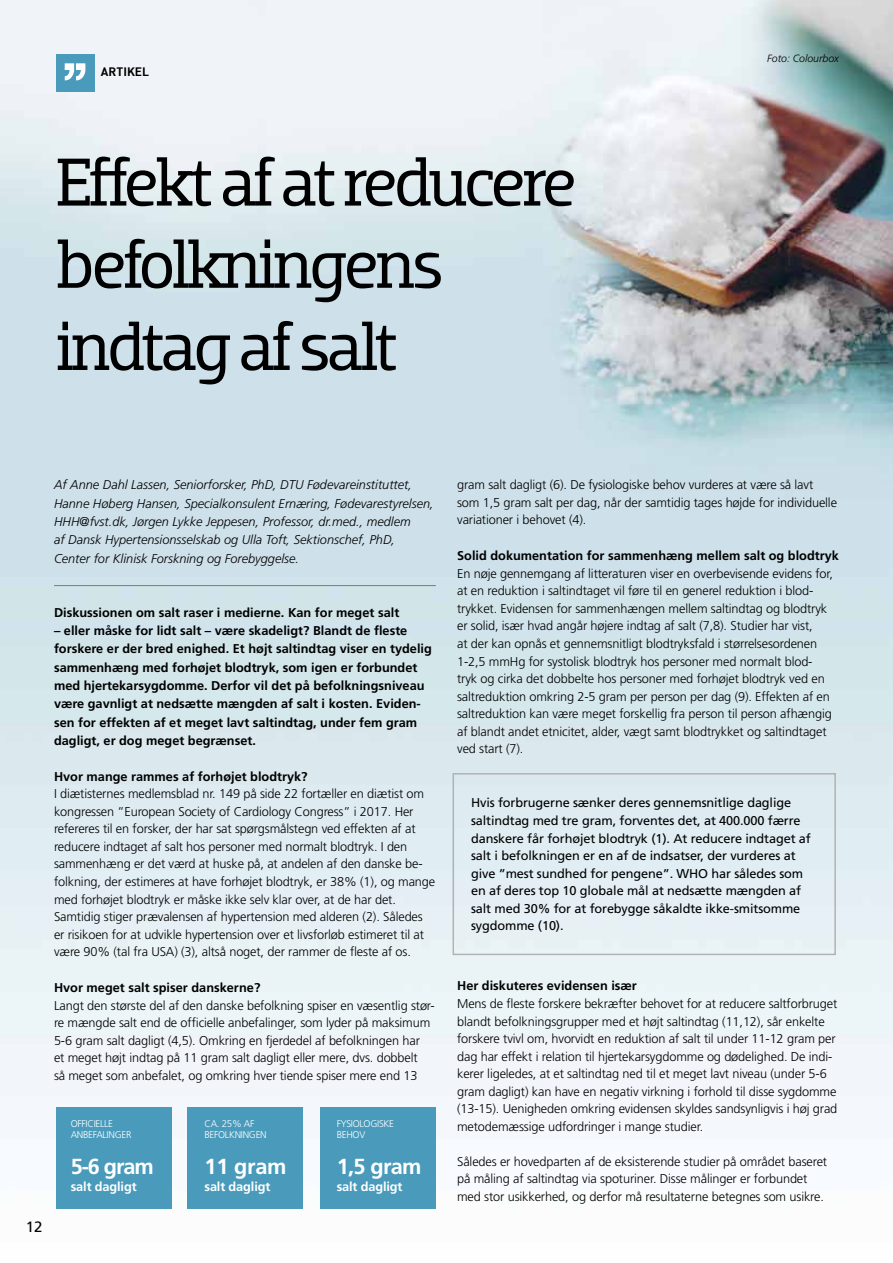
<style>
.page{position:relative;width:893px;height:1263px;background:#fff}
.page>*{position:absolute;margin:0;border:0;box-sizing:border-box;transform-origin:0 0}
.t1{font:69px/82.2px "Dobra Slab";letter-spacing:-.05em;color:#000}
.t2{font:700 21.75px "Frutiger";letter-spacing:-.03em;color:#fff}
.t3{font:15px "Frutiger";color:#000}
.t4{font:300 12.75px/17.5px "Frutiger";letter-spacing:-.01em;color:#000}
.t5{font:700 12.75px/18.3px "Frutiger";color:#000}
.t6{font:12.75px/17.5px "Frutiger";letter-spacing:-.01em;color:#000}
.t7{font:italic 300 12.75px/18.3px "Frutiger";color:#000}
.t8{font:700 12.75px "Frutiger";letter-spacing:-.01em;color:#fff}
.t9{font:700 12px "DIN";color:#000}
.t10{font:italic 300 10.5px "Frutiger";color:#000}
.t11{font:300 9.75px/11.6px "Frutiger";letter-spacing:-.03em;color:#fff}
</style>
<div class="page">
<img style="left:0;top:0;width:893px;height:1209px">
<hr style="left:54px;top:585px;width:382px;height:1px;background:#639722">
<div style="left:56px;top:54px;width:38px;height:38px;background:#499abb"></div>
<svg style="left:65px;top:63px;width:20px;height:17px"></svg>
<div style="left:453px;top:773px;width:383px;height:182px;border:2px solid #b3b2b2"></div>
<div style="left:56px;top:1107px;width:115px;height:102px;background:#499abb"></div>
<div style="left:188px;top:1107px;width:115px;height:102px;background:#499abb"></div>
<div style="left:321px;top:1107px;width:115px;height:102px;background:#499abb"></div>
<p class="t9" style="left:101px;top:64px;width:50px">ARTIKEL</p>
<h1 class="t1" style="left:56px;top:141px;width:523px">Effekt af at reducere befolkningens indtag af salt</h1>
<p class="t10" style="left:767px;top:52px;width:73px">Foto: Colourbox</p>
<p class="t7" style="left:54px;top:476px;width:381px">Af Anne Dahl Lassen, Seniorforsker, PhD, DTU Fødevareinstituttet, Hanne Høberg Hansen, Specialkonsulent Ernæring, Fødevarestyrelsen, HHH@fvst.dk, Jørgen Lykke Jeppesen, Professor, dr.med., medlem<br>af Dansk Hypertensionsselskab og Ulla Toft, Sektionschef, PhD, Center for Klinisk Forskning og Forebyggelse.</p>
<p class="t5" style="left:54px;top:603px;width:347px">Diskussionen om salt raser i medierne. Kan for meget salt</p>
<p class="t5" style="left:54px;top:622px;width:379px">– eller måske for lidt salt – være skadeligt? Blandt de fleste forskere er der bred enighed. Et højt saltindtag viser en tydelig sammenhæng med forhøjet blodtryk, som igen er forbundet med hjertekarsygdomme. Derfor vil det på befolkningsniveau være gavnligt at nedsætte mængden af salt i kosten. Eviden&shy;sen for effekten af et meget lavt saltindtag, under fem gram dagligt, er dog meget begrænset.</p>
<p class="t5" style="left:54px;top:767px;width:255px">Hvor mange rammes af forhøjet blodtryk?</p>
<p class="t4" style="left:54px;top:785px;width:383px">I diætisternes medlemsblad nr. 149 på side 22 fortæller en diætist om kongressen ”European Society of Cardiology Congress” i 2017. Her refereres til en forsker, der har sat spørgsmålstegn ved effekten af at reducere indtaget af salt hos personer med normalt blodtryk. I den sammenhæng er det værd at huske på, at andelen af den danske be&shy;folkning, der estimeres at have forhøjet blodtryk, er 38% (1), og mange med forhøjet blodtryk er måske ikke selv klar over, at de har det.<br>Samtidig stiger prævalensen af hypertension med alderen (2). Således er risikoen for at udvikle hypertension over et livsforløb estimeret til at være 90% (tal fra USA) (3), altså noget, der rammer de fleste af os.</p>
<p class="t5" style="left:54px;top:978px;width:208px">Hvor meget salt spiser danskerne?</p>
<p class="t4" style="left:54px;top:997px;width:382px">Langt den største del af den danske befolkning spiser en væsentlig stør&shy;re mængde salt end de officielle anbefalinger, som lyder på maksimum 5-6 gram salt dagligt (4,5). Omkring en fjerdedel af befolkningen har<br>et meget højt indtag på 11 gram salt dagligt eller mere, dvs. dobbelt<br>så meget som anbefalet, og omkring hver tiende spiser mere end 13</p>
<p class="t3" style="left:26px;top:1218px;width:18px">12</p>
<p class="t11" style="left:71px;top:1118px;width:62px">OFFICIELLE<br>ANBEFALINGER</p>
<h2 class="t2" style="left:71px;top:1153px;width:85px">5-6 gram</h2>
<p class="t8" style="left:71px;top:1179px;width:67px">salt dagligt</p>
<p class="t11" style="left:204px;top:1118px;width:64px">CA. 25% AF<br>BEFOLKNINGEN</p>
<h2 class="t2" style="left:204px;top:1153px;width:84px">11 gram</h2>
<p class="t8" style="left:204px;top:1179px;width:67px">salt dagligt</p>
<p class="t11" style="left:337px;top:1118px;width:59px">FYSIOLOGISKE<br>BEHOV</p>
<h2 class="t2" style="left:337px;top:1153px;width:86px">1,5 gram</h2>
<p class="t8" style="left:337px;top:1179px;width:67px">salt dagligt</p>
<p class="t4" style="left:457px;top:476px;width:381px">gram salt dagligt (6). De fysiologiske behov vurderes at være så lavt som 1,5 gram salt per dag, når der samtidig tages højde for individuelle variationer i behovet (4).</p>
<p class="t5" style="left:457px;top:547px;width:383px">Solid dokumentation for sammenhæng mellem salt og blodtryk</p>
<p class="t4" style="left:457px;top:565px;width:377px">En nøje gennemgang af litteraturen viser en overbevisende evidens for, at en reduktion i saltindtaget vil føre til en generel reduktion i blod&shy;trykket. Evidensen for sammenhængen mellem saltindtag og blodtryk er solid, især hvad angår højere indtag af salt (7,8). Studier har vist,<br>at der kan opnås et gennemsnitligt blodtryksfald i størrelsesordenen 1-2,5 mmHg for systolisk blodtryk hos personer med normalt blod&shy;tryk og cirka det dobbelte hos personer med forhøjet blodtryk ved en saltreduktion omkring 2-5 gram per person per dag (9). Effekten af en saltreduktion kan være meget forskellig fra person til person afhængig af blandt andet etnicitet, alder, vægt samt blodtrykket og saltindtaget ved start (7).</p>
<p class="t6" style="left:471px;top:794px;width:341px">Hvis forbrugerne sænker deres gennemsnitlige daglige saltindtag med tre gram, forventes det, at 400.000 færre danskere får forhøjet blodtryk (1). At reducere indtaget af salt i befolkningen er en af de indsatser, der vurderes at give ”mest sundhed for pengene”. WHO har således som en af deres top 10 globale mål at nedsætte mængden af salt med 30% for at forebygge såkaldte ikke-smitsomme sygdomme (10).</p>
<p class="t5" style="left:457px;top:977px;width:181px">Her diskuteres evidensen især</p>
<p class="t4" style="left:457px;top:995px;width:382px">Mens de fleste forskere bekræfter behovet for at reducere saltforbruget blandt befolkningsgrupper med et højt saltindtag (11,12), sår enkelte forskere tvivl om, hvorvidt en reduktion af salt til under 11-12 gram per dag har effekt i relation til hjertekarsygdomme og dødelighed. De indi&shy;kerer ligeledes, at et saltindtag ned til et meget lavt niveau (under 5-6 gram dagligt) kan have en negativ virkning i forhold til disse sygdomme (13-15). Uenigheden omkring evidensen skyldes sandsynligvis i høj grad metodemæssige udfordringer i mange studier.</p>
<p class="t4" style="left:457px;top:1153px;width:372px">Således er hovedparten af de eksisterende studier på området baseret på måling af saltindtag via spoturiner. Disse målinger er forbundet med stor usikkerhed, og derfor må resultaterne betegnes som usikre.</p>
</div>
